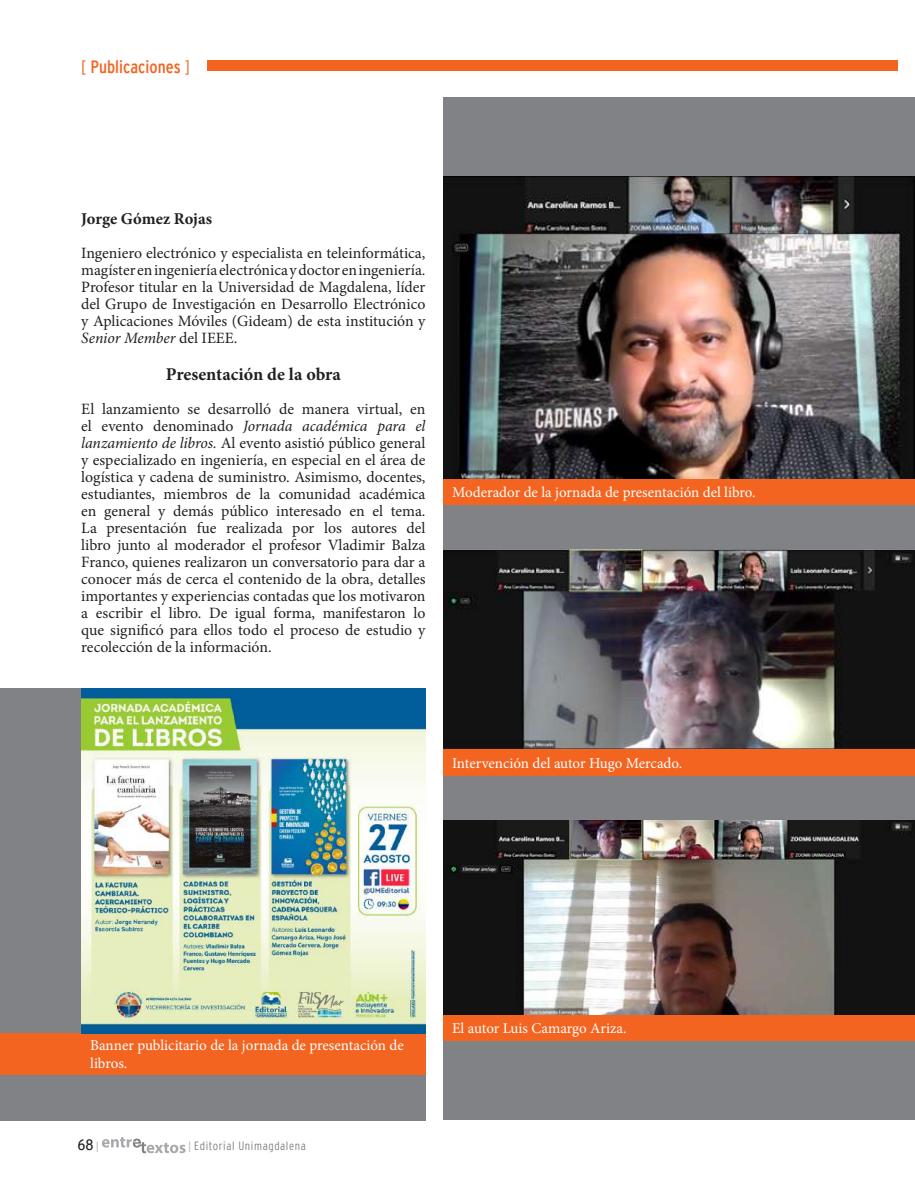
<style>
.page{position:relative;width:915px;height:1191px;background:#fff}
.page>*{position:absolute;margin:0;border:0;box-sizing:border-box;transform-origin:0 0}
.t1{font:700 18px "Minion Pro";color:#231f20}
.t2{font:18px "Interstate Cond Mono";color:#f36421}
.t3{font:700 16.5px "Minion Pro";color:#231f20}
.t4{font:15.75px/17px "Minion Pro";color:#231f20;text-align:justify}
.t5{font:15px/18px "Minion Pro";color:#fff}
.t6{font:15px "Interstate Cond Mono";color:#231f20}
.t7{font:300 condensed 12px "Interstate";letter-spacing:.05em;color:#808285}
.s1{font-family:"Interstate";font-weight:300;font-stretch:condensed}
.s2{font-style:italic}
.s3{font-family:"Interstate Mono Lgt";font-size:10.5px;color:#a8a9ad}
.s4{font-family:"Interstate Mono Lgt";font-weight:400;font-stretch:normal;font-size:10.5px;color:#a8a9ad}
</style>
<div class="page">
<svg style="left:102px;top:1137px;width:83px;height:16px"></svg>
<div style="left:207px;top:60px;width:690px;height:11px;background:#f36421"></div>
<div style="left:443px;top:97px;width:471px;height:1023px;background:#808285"></div>
<div style="left:0;top:688px;width:425px;height:432px;background:#808285"></div>
<div style="left:0;top:1033px;width:425px;height:41px;background:#f36421"></div>
<img style="left:81px;top:689px;width:344px;height:344px">
<div style="left:443px;top:478px;width:471px;height:27px;background:#f36421"></div>
<img style="left:443px;top:176px;width:471px;height:302px">
<div style="left:443px;top:748px;width:471px;height:27px;background:#f36421"></div>
<img style="left:443px;top:550px;width:471px;height:198px">
<div style="left:443px;top:1014px;width:471px;height:27px;background:#f36421"></div>
<img style="left:443px;top:820px;width:471px;height:194px">
<p class="t2" style="left:81px;top:57px;width:110px"><span class="s1">[</span> Publicaciones <span class="s1">]</span></p>
<p class="t3" style="left:81px;top:207px;width:132px">Jorge Gómez Rojas</p>
<p class="t4" style="left:81px;top:245px;width:345px">Ingeniero electrónico y especialista en teleinformática, magíster en ingeniería electrónica y doctor en ingeniería.<br>Profesor titular en la Universidad de Magdalena, líder del Grupo de Investigación en Desarrollo Electrónico y Aplicaciones Móviles (Gideam) de esta institución y <span class="s2">Senior Member</span> del IEEE.</p>
<p class="t1" style="left:166px;top:361px;width:176px">Presentación de la obra</p>
<p class="t4" style="left:81px;top:400px;width:345px">El lanzamiento se desarrolló de manera virtual, en el evento denominado <span class="s2">Jornada académica para el lanzamiento de libros.</span> Al evento asistió público general y especializado en ingeniería, en especial en el área de logística y cadena de suministro. Asimismo, docentes, estudiantes, miembros de la comunidad académica en general y demás público interesado en el tema.<br>La presentación fue realizada por los autores del libro junto al moderador el profesor Vladimir Balza Franco, quienes realizaron un conversatorio para dar a conocer más de cerca el contenido de la obra, detalles importantes y experiencias contadas que los motivaron a escribir el libro. De igual forma, manifestaron lo que significó para ellos todo el proceso de estudio y recolección de la información.</p>
<p class="t5" style="left:452px;top:483px;width:305px">Moderador de la jornada de presentación del libro.</p>
<p class="t5" style="left:452px;top:753px;width:231px">Intervención del autor Hugo Mercado.</p>
<p class="t5" style="left:90px;top:1036px;width:315px">Banner publicitario de la jornada de presentación de libros.</p>
<p class="t6" style="left:77px;top:1136px;width:23px">68<span class="s3">|</span></p>
<p class="t7" style="left:188px;top:1139px;width:119px"><span class="s4">|</span> Editorial Unimagdalena</p>
<p class="t5" style="left:452px;top:1019px;width:176px">El autor Luis Camargo Ariza.</p>
</div>
